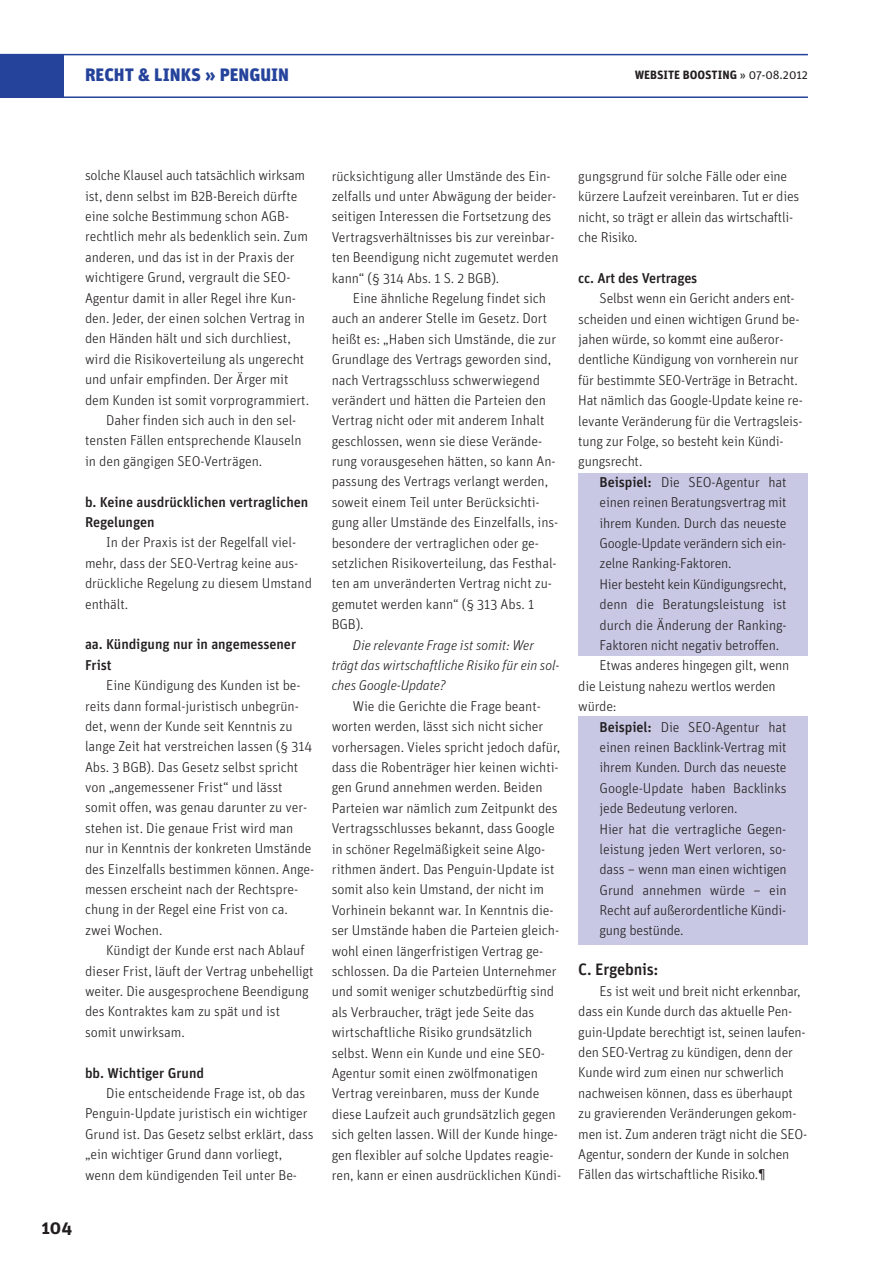
<style>
.page{position:relative;width:893px;height:1263px;background:#fff}
.page>*{position:absolute;margin:0;border:0;box-sizing:border-box;transform-origin:0 0}
.t1{font:900 18px "Unit";color:#25439b}
.t2{font:700 18px "Unit";color:#231f20}
.t3{font:500 16.5px "Unit";letter-spacing:-.015em;color:#231f20}
.t4{font:300 14.25px/20.4px "Unit";letter-spacing:-.005em;color:#231f20}
.t5{font:500 14.25px/20.4px "Unit";letter-spacing:-.005em;color:#231f20}
.t6{font:italic 300 14.25px/20.4px "Unit";letter-spacing:-.005em;color:#231f20}
.t7{font:300 14.25px "Unit";letter-spacing:-.025em;color:#231f20}
.t8{font:700 12px "Unit";color:#231f20}
.s1{font-weight:400}
.s2{font-weight:500}
</style>
<div class="page">
<div style="left:578px;top:717px;width:230px;height:228px;background:#c8c8e4"></div>
<div style="left:578px;top:473px;width:230px;height:182px;background:#c8c8e4"></div>
<hr style="left:0;top:96px;width:808px;height:2px;background:#25439b">
<hr style="left:0;top:54px;width:808px;height:1px;background:#25439b">
<div style="left:0;top:54px;width:64px;height:43px;background:#25439b"></div>
<p class="t1" style="left:85px;top:69px;width:206px">RECHT &amp; LINKS » PENGUIN</p>
<p class="t8" style="left:635px;top:70px;width:175px">WEBSITE BOOSTING <span class="s1">» 07-08.2012</span></p>
<p class="t4" style="left:85px;top:167px;width:222px">solche Klausel auch tatsächlich wirksam</p>
<p class="t4" style="left:85px;top:187px;width:214px">ist, denn selbst im B2B-Bereich dürfte</p>
<p class="t4" style="left:85px;top:207px;width:206px">eine solche Bestimmung schon AGB-</p>
<p class="t4" style="left:85px;top:228px;width:224px">rechtlich mehr als bedenklich sein. Zum</p>
<p class="t4" style="left:85px;top:248px;width:211px">anderen, und das ist in der Praxis der</p>
<p class="t4" style="left:85px;top:269px;width:207px">wichtigere Grund, vergrault die SEO-</p>
<p class="t4" style="left:85px;top:289px;width:212px">Agentur damit in aller Regel ihre Kun-</p>
<p class="t4" style="left:85px;top:309px;width:221px">den. Jeder, der einen solchen Vertrag in</p>
<p class="t4" style="left:85px;top:330px;width:207px">den Händen hält und sich durchliest,</p>
<p class="t4" style="left:85px;top:350px;width:221px">wird die Risikoverteilung als ungerecht</p>
<p class="t4" style="left:85px;top:371px;width:205px">und unfair empfinden. Der Ärger mit</p>
<p class="t4" style="left:85px;top:391px;width:226px">dem Kunden ist somit vorprogrammiert.</p>
<p class="t4" style="left:106px;top:411px;width:192px">Daher finden sich auch in den sel-</p>
<p class="t4" style="left:85px;top:432px;width:218px">tensten Fällen entsprechende Klauseln</p>
<p class="t4" style="left:85px;top:452px;width:179px">in den gängigen SEO-Verträgen.</p>
<p class="t5" style="left:85px;top:493px;width:225px">b. Keine ausdrücklichen vertraglichen<br>Regelungen</p>
<p class="t4" style="left:85px;top:534px;width:228px;text-indent:21px">In der Praxis ist der Regelfall viel&shy;mehr, dass der SEO-Vertrag keine aus&shy;drückliche Regelung zu diesem Umstand enthält.</p>
<p class="t5" style="left:85px;top:636px;width:213px">aa. Kündigung nur in angemessener<br>Frist</p>
<p class="t4" style="left:85px;top:676px;width:231px;text-indent:21px">Eine Kündigung des Kunden ist be&shy;reits dann formal-juristisch unbegrün&shy;det, wenn der Kunde seit Kenntnis zu lange Zeit hat verstreichen lassen (§ 314<br>Abs. 3 BGB). Das Gesetz selbst spricht von „angemessener Frist“ und lässt somit offen, was genau darunter zu ver&shy;stehen ist. Die genaue Frist wird man nur in Kenntnis der konkreten Umstände des Einzelfalls bestimmen können. Ange&shy;messen erscheint nach der Rechtspre&shy;chung in der Regel eine Frist von ca. zwei Wochen.</p>
<p class="t4" style="left:85px;top:941px;width:230px;text-indent:21px">Kündigt der Kunde erst nach Ablauf dieser Frist, läuft der Vertrag unbehelligt weiter. Die ausgesprochene Beendigung des Kontraktes kam zu spät und ist somit unwirksam.</p>
<p class="t5" style="left:85px;top:1064px;width:120px">bb. Wichtiger Grund</p>
<p class="t4" style="left:85px;top:1084px;width:230px;text-indent:21px">Die entscheidende Frage ist, ob das Penguin-Update juristisch ein wichtiger Grund ist. Das Gesetz selbst erklärt, dass „ein wichtiger Grund dann vorliegt, wenn dem kündigenden Teil unter Be-</p>
<p class="t2" style="left:41px;top:1221px;width:32px">104</p>
<p class="t4" style="left:332px;top:167px;width:228px">rücksichtigung aller Umstände des Ein&shy;zelfalls und unter Abwägung der beider&shy;seitigen Interessen die Fortsetzung des Vertragsverhältnisses bis zur vereinbar&shy;ten Beendigung nicht zugemutet werden kann“ (§ 314 Abs. 1 S. 2 BGB).</p>
<p class="t4" style="left:332px;top:289px;width:228px;text-indent:21px">Eine ähnliche Regelung findet sich auch an anderer Stelle im Gesetz. Dort heißt es: „Haben sich Umstände, die zur Grundlage des Vertrags geworden sind, nach Vertragsschluss schwerwiegend verändert und hätten die Parteien den Vertrag nicht oder mit anderem Inhalt geschlossen, wenn sie diese Verände&shy;rung vorausgesehen hätten, so kann An&shy;passung des Vertrags verlangt werden, soweit einem Teil unter Berücksichti&shy;gung aller Umstände des Einzelfalls, ins&shy;besondere der vertraglichen oder ge&shy;setzlichen Risikoverteilung, das Festhal&shy;ten am unveränderten Vertrag nicht zu&shy;gemutet werden kann“ (§ 313 Abs. 1<br>BGB).</p>
<p class="t6" style="left:332px;top:634px;width:229px;text-indent:21px">Die relevante Frage ist somit: Wer trägt das wirtschaftliche Risiko für ein sol&shy;ches Google-Update?</p>
<p class="t4" style="left:332px;top:697px;width:231px;text-indent:21px">Wie die Gerichte die Frage beant&shy;worten werden, lässt sich nicht sicher vorhersagen. Vieles spricht jedoch dafür, dass die Robenträger hier keinen wichti&shy;gen Grund annehmen werden. Beiden Parteien war nämlich zum Zeitpunkt des Vertragsschlusses bekannt, dass Google in schöner Regelmäßigkeit seine Algo&shy;rithmen ändert. Das Penguin-Update ist somit also kein Umstand, der nicht im Vorhinein bekannt war. In Kenntnis die&shy;ser Umstände haben die Parteien gleich&shy;wohl einen längerfristigen Vertrag ge&shy;schlossen. Da die Parteien Unternehmer und somit weniger schutzbedürftig sind als Verbraucher, trägt jede Seite das wirtschaftliche Risiko grundsätzlich selbst. Wenn ein Kunde und eine SEO-Agentur somit einen zwölfmonatigen Vertrag vereinbaren, muss der Kunde diese Laufzeit auch grundsätzlich gegen sich gelten lassen. Will der Kunde hinge&shy;gen flexibler auf solche Updates reagie&shy;ren, kann er einen ausdrücklichen Kündi-</p>
<p class="t4" style="left:578px;top:167px;width:222px">gungsgrund für solche Fälle oder eine kürzere Laufzeit vereinbaren. Tut er dies nicht, so trägt er allein das wirtschaftli&shy;che Risiko.</p>
<p class="t5" style="left:578px;top:269px;width:121px">cc. Art des Vertrages</p>
<p class="t4" style="left:578px;top:290px;width:226px;text-indent:21px">Selbst wenn ein Gericht anders ent&shy;scheiden und einen wichtigen Grund be&shy;jahen würde, so kommt eine außeror&shy;dentliche Kündigung von vornherein nur für bestimmte SEO-Verträge in Betracht.<br>Hat nämlich das Google-Update keine re&shy;levante Veränderung für die Vertragsleis&shy;tung zur Folge, so besteht kein Kündi&shy;gungsrecht.</p>
<p class="t4" style="left:600px;top:473px;width:189px"><span class="s2">Beispiel:</span> Die SEO-Agentur hat</p>
<p class="t4" style="left:600px;top:493px;width:189px">einen reinen Beratungsvertrag mit</p>
<p class="t4" style="left:600px;top:514px;width:189px">ihrem Kunden. Durch das neueste</p>
<p class="t4" style="left:600px;top:534px;width:188px">Google-Update verändern sich ein-</p>
<p class="t4" style="left:600px;top:555px;width:134px">zelne Ranking-Faktoren.</p>
<p class="t7" style="left:600px;top:579px;width:189px">Hier besteht kein Kündigungsrecht,</p>
<p class="t4" style="left:600px;top:595px;width:189px">denn die Beratungsleistung ist</p>
<p class="t4" style="left:600px;top:616px;width:189px">durch die Änderung der Ranking-</p>
<p class="t4" style="left:600px;top:636px;width:181px">Faktoren nicht negativ betroffen.</p>
<p class="t4" style="left:600px;top:657px;width:191px">Etwas anderes hingegen gilt, wenn</p>
<p class="t4" style="left:578px;top:677px;width:199px">die Leistung nahezu wertlos werden</p>
<p class="t4" style="left:578px;top:697px;width:40px">würde:</p>
<p class="t4" style="left:600px;top:718px;width:189px"><span class="s2">Beispiel:</span> Die SEO-Agentur hat</p>
<p class="t4" style="left:600px;top:738px;width:189px">einen reinen Backlink-Vertrag mit</p>
<p class="t4" style="left:600px;top:759px;width:189px">ihrem Kunden. Durch das neueste</p>
<p class="t4" style="left:600px;top:779px;width:189px">Google-Update haben Backlinks</p>
<p class="t4" style="left:600px;top:799px;width:140px">jede Bedeutung verloren.</p>
<p class="t4" style="left:600px;top:820px;width:188px">Hier hat die vertragliche Gegen-</p>
<p class="t4" style="left:600px;top:840px;width:188px">leistung jeden Wert verloren, so-</p>
<p class="t4" style="left:600px;top:861px;width:189px">dass – wenn man einen wichtigen</p>
<p class="t4" style="left:600px;top:881px;width:189px">Grund annehmen würde – ein</p>
<p class="t4" style="left:600px;top:901px;width:188px">Recht auf außerordentliche Kündi-</p>
<p class="t4" style="left:600px;top:922px;width:86px">gung bestünde.</p>
<p class="t3" style="left:578px;top:964px;width:82px">C. Ergebnis:</p>
<p class="t4" style="left:578px;top:982px;width:230px;text-indent:21px">Es ist weit und breit nicht erkennbar, dass ein Kunde durch das aktuelle Pen&shy;guin-Update berechtigt ist, seinen laufen&shy;den SEO-Vertrag zu kündigen, denn der Kunde wird zum einen nur schwerlich nachweisen können, dass es überhaupt zu gravierenden Veränderungen gekom&shy;men ist. Zum anderen trägt nicht die SEO-Agentur, sondern der Kunde in solchen Fällen das wirtschaftliche Risiko.¶</p>
</div>
